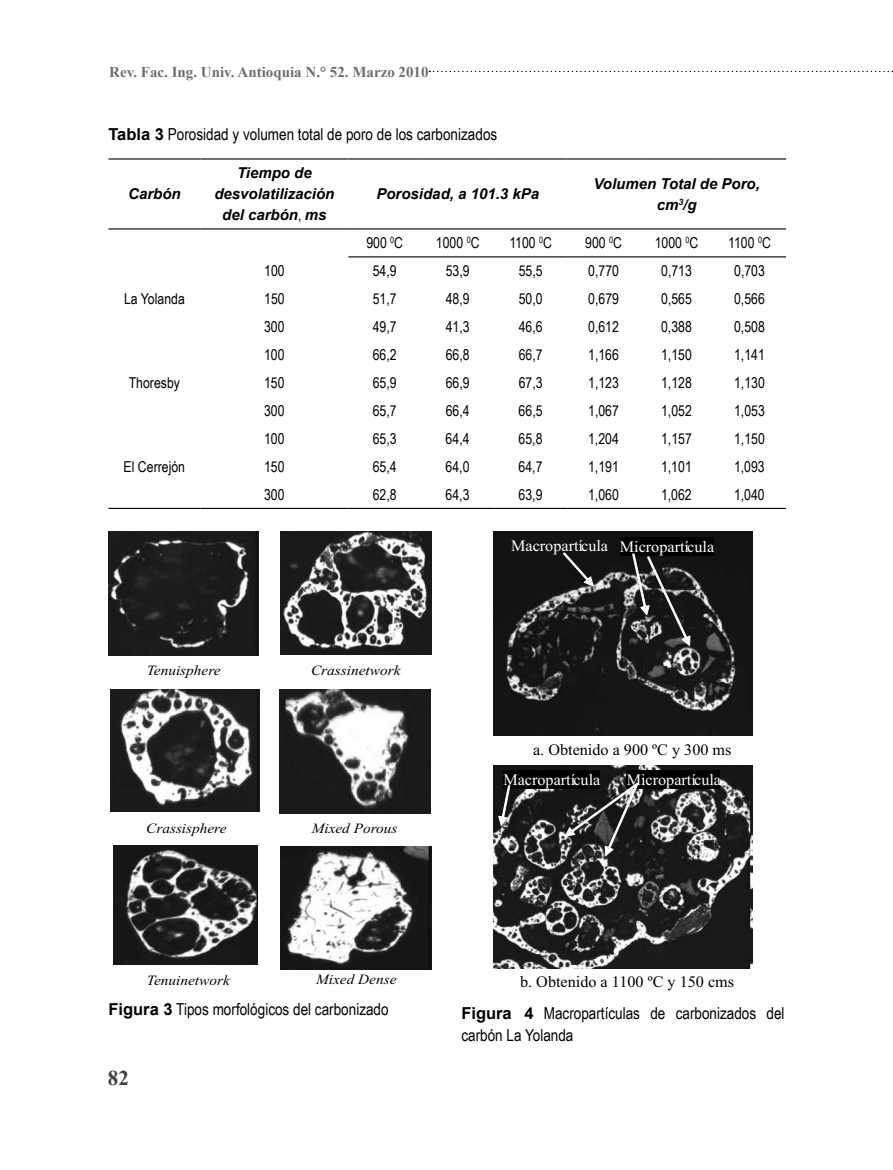
<style>
.page{position:relative;width:893px;height:1170px;background:#fff}
.page>*{position:absolute;margin:0;border:0;box-sizing:border-box;transform-origin:0 0}
.t1{font:700 21px "Times New Roman";color:#414042}
.t2{font:16.5px/22.5px "Arial Narrow";color:#000}
.t3{font:16.05px "Times New Roman";color:#fff}
.t4{font:16.05px "Times New Roman";color:#000}
.t5{font:15px "Arial Narrow";color:#000}
.t6{font:italic 700 15px/21px "Arial";color:#000;text-align:center}
.t7{font:700 15px "Times New Roman";color:#6d6e71}
.t8{font:italic 14.1px "Times New Roman";color:#000;scale:1.08 1}
.s1{font-family:"Arial";font-weight:700}
.s2{font-family:"Arial Narrow";font-weight:400;font-style:normal}
</style>
<div class="page">
<svg style="left:429px;top:71px;width:464px;height:1px"></svg>
<hr style="left:108px;top:508px;width:93px;height:1px;background:#000">
<hr style="left:201px;top:508px;width:147px;height:1px;background:#000">
<hr style="left:348px;top:508px;width:73px;height:1px;background:#000">
<hr style="left:421px;top:508px;width:73px;height:1px;background:#000">
<hr style="left:494px;top:508px;width:73px;height:1px;background:#000">
<hr style="left:567px;top:508px;width:73px;height:1px;background:#000">
<hr style="left:640px;top:508px;width:73px;height:1px;background:#000">
<hr style="left:713px;top:508px;width:73px;height:1px;background:#000">
<hr style="left:108px;top:158px;width:93px;height:1px;background:#000">
<hr style="left:201px;top:158px;width:147px;height:1px;background:#000">
<hr style="left:348px;top:158px;width:73px;height:1px;background:#000">
<hr style="left:421px;top:158px;width:73px;height:1px;background:#000">
<hr style="left:494px;top:158px;width:73px;height:1px;background:#000">
<hr style="left:567px;top:158px;width:73px;height:1px;background:#000">
<hr style="left:640px;top:158px;width:73px;height:1px;background:#000">
<hr style="left:713px;top:158px;width:73px;height:1px;background:#000">
<hr style="left:108px;top:228px;width:93px;height:1px;background:#000">
<hr style="left:201px;top:228px;width:147px;height:1px;background:#000">
<hr style="left:348px;top:228px;width:73px;height:1px;background:#000">
<hr style="left:421px;top:228px;width:73px;height:1px;background:#000">
<hr style="left:494px;top:228px;width:73px;height:1px;background:#000">
<hr style="left:567px;top:228px;width:73px;height:1px;background:#000">
<hr style="left:640px;top:228px;width:73px;height:1px;background:#000">
<hr style="left:713px;top:228px;width:73px;height:1px;background:#000">
<hr style="left:348px;top:256px;width:73px;height:1px;background:#000">
<hr style="left:421px;top:256px;width:73px;height:1px;background:#000">
<hr style="left:494px;top:256px;width:73px;height:1px;background:#000">
<hr style="left:567px;top:256px;width:73px;height:1px;background:#000">
<hr style="left:640px;top:256px;width:73px;height:1px;background:#000">
<hr style="left:713px;top:256px;width:73px;height:1px;background:#000">
<img style="left:109px;top:531px;width:149px;height:124px">
<img style="left:111px;top:689px;width:148px;height:122px">
<img style="left:113px;top:845px;width:145px;height:119px">
<img style="left:281px;top:531px;width:151px;height:123px">
<img style="left:279px;top:689px;width:151px;height:124px">
<img style="left:281px;top:846px;width:150px;height:123px">
<img style="left:493px;top:531px;width:259px;height:204px">
<img style="left:493px;top:765px;width:259px;height:203px">
<svg style="left:563px;top:553px;width:30px;height:33px"></svg>
<div style="left:620px;top:537px;width:93px;height:18px;background:#000"></div>
<div style="left:627px;top:770px;width:93px;height:19px;background:#000"></div>
<div style="left:503px;top:770px;width:96px;height:19px;background:#000"></div>
<svg style="left:498px;top:785px;width:12px;height:40px"></svg>
<svg style="left:565px;top:783px;width:73px;height:72px;background:#414141"></svg>
<svg style="left:633px;top:553px;width:57px;height:92px;background:#3d3d3d"></svg>
<p class="t7" style="left:109px;top:61px;width:321px">Rev. Fac. Ing. Univ. Antioquia N.° 52. Marzo 2010</p>
<p class="t2" style="left:108px;top:122px;width:390px"><span class="s1">Tabla 3</span> Porosidad y volumen total de poro de los carbonizados</p>
<p class="t6" style="left:128px;top:184px;width:54px">Carbón</p>
<p class="t6" style="left:214px;top:163px;width:122px">Tiempo de desvolatilización del carbón<span class="s2">,</span> ms</p>
<p class="t6" style="left:376px;top:184px;width:164px">Porosidad, a 101.3 kPa</p>
<p class="t6" style="left:593px;top:174px;width:168px">Volumen Total de Poro, cm<sup>3</sup>/g</p>
<p class="t5" style="left:366px;top:232px;width:38px">900 <sup>0</sup>C</p>
<p class="t5" style="left:436px;top:232px;width:45px">1000 <sup>0</sup>C</p>
<p class="t5" style="left:509px;top:232px;width:44px">1100 <sup>0</sup>C</p>
<p class="t5" style="left:585px;top:232px;width:38px">900 <sup>0</sup>C</p>
<p class="t5" style="left:655px;top:232px;width:45px">1000 <sup>0</sup>C</p>
<p class="t5" style="left:728px;top:232px;width:44px">1100 <sup>0</sup>C</p>
<p class="t5" style="left:264px;top:260px;width:22px">100</p>
<p class="t5" style="left:373px;top:260px;width:25px">54,9</p>
<p class="t5" style="left:446px;top:260px;width:25px">53,9</p>
<p class="t5" style="left:519px;top:260px;width:25px">55,5</p>
<p class="t5" style="left:588px;top:260px;width:32px">0,770</p>
<p class="t5" style="left:661px;top:260px;width:32px">0,713</p>
<p class="t5" style="left:734px;top:260px;width:32px">0,703</p>
<p class="t5" style="left:124px;top:288px;width:62px">La Yolanda</p>
<p class="t5" style="left:264px;top:288px;width:22px">150</p>
<p class="t5" style="left:373px;top:288px;width:25px">51,7</p>
<p class="t5" style="left:446px;top:288px;width:25px">48,9</p>
<p class="t5" style="left:519px;top:288px;width:25px">50,0</p>
<p class="t5" style="left:588px;top:288px;width:32px">0,679</p>
<p class="t5" style="left:661px;top:288px;width:32px">0,565</p>
<p class="t5" style="left:734px;top:288px;width:32px">0,566</p>
<p class="t5" style="left:264px;top:316px;width:22px">300</p>
<p class="t5" style="left:373px;top:316px;width:25px">49,7</p>
<p class="t5" style="left:446px;top:316px;width:25px">41,3</p>
<p class="t5" style="left:519px;top:316px;width:25px">46,6</p>
<p class="t5" style="left:588px;top:316px;width:32px">0,612</p>
<p class="t5" style="left:661px;top:316px;width:32px">0,388</p>
<p class="t5" style="left:734px;top:316px;width:32px">0,508</p>
<p class="t5" style="left:264px;top:344px;width:22px">100</p>
<p class="t5" style="left:373px;top:344px;width:25px">66,2</p>
<p class="t5" style="left:446px;top:344px;width:25px">66,8</p>
<p class="t5" style="left:519px;top:344px;width:25px">66,7</p>
<p class="t5" style="left:588px;top:344px;width:32px">1,166</p>
<p class="t5" style="left:661px;top:344px;width:32px">1,150</p>
<p class="t5" style="left:734px;top:344px;width:32px">1,141</p>
<p class="t5" style="left:129px;top:372px;width:53px">Thoresby</p>
<p class="t5" style="left:264px;top:372px;width:22px">150</p>
<p class="t5" style="left:373px;top:372px;width:25px">65,9</p>
<p class="t5" style="left:446px;top:372px;width:25px">66,9</p>
<p class="t5" style="left:519px;top:372px;width:25px">67,3</p>
<p class="t5" style="left:588px;top:372px;width:32px">1,123</p>
<p class="t5" style="left:661px;top:372px;width:32px">1,128</p>
<p class="t5" style="left:734px;top:372px;width:32px">1,130</p>
<p class="t5" style="left:264px;top:400px;width:22px">300</p>
<p class="t5" style="left:373px;top:400px;width:25px">65,7</p>
<p class="t5" style="left:446px;top:400px;width:25px">66,4</p>
<p class="t5" style="left:519px;top:400px;width:25px">66,5</p>
<p class="t5" style="left:588px;top:400px;width:32px">1,067</p>
<p class="t5" style="left:661px;top:400px;width:32px">1,052</p>
<p class="t5" style="left:734px;top:400px;width:32px">1,053</p>
<p class="t5" style="left:264px;top:427px;width:22px">100</p>
<p class="t5" style="left:373px;top:427px;width:25px">65,3</p>
<p class="t5" style="left:446px;top:427px;width:25px">64,4</p>
<p class="t5" style="left:519px;top:427px;width:25px">65,8</p>
<p class="t5" style="left:588px;top:427px;width:32px">1,204</p>
<p class="t5" style="left:661px;top:427px;width:32px">1,157</p>
<p class="t5" style="left:734px;top:427px;width:32px">1,150</p>
<p class="t5" style="left:124px;top:455px;width:63px">El Cerrejón</p>
<p class="t5" style="left:264px;top:455px;width:22px">150</p>
<p class="t5" style="left:373px;top:455px;width:25px">65,4</p>
<p class="t5" style="left:446px;top:455px;width:25px">64,0</p>
<p class="t5" style="left:519px;top:455px;width:25px">64,7</p>
<p class="t5" style="left:588px;top:455px;width:32px">1,191</p>
<p class="t5" style="left:661px;top:455px;width:32px">1,101</p>
<p class="t5" style="left:734px;top:455px;width:32px">1,093</p>
<p class="t5" style="left:264px;top:483px;width:22px">300</p>
<p class="t5" style="left:373px;top:483px;width:25px">62,8</p>
<p class="t5" style="left:446px;top:483px;width:25px">64,3</p>
<p class="t5" style="left:519px;top:483px;width:25px">63,9</p>
<p class="t5" style="left:588px;top:483px;width:32px">1,060</p>
<p class="t5" style="left:661px;top:483px;width:32px">1,062</p>
<p class="t5" style="left:734px;top:483px;width:32px">1,040</p>
<p class="t8" style="left:147px;top:665px;width:70px">Tenuisphere</p>
<p class="t8" style="left:146px;top:823px;width:76px">Crassisphere</p>
<p class="t8" style="left:311px;top:665px;width:84px">Crassinetwork</p>
<p class="t8" style="left:312px;top:822px;width:81px">Mixed Porous</p>
<p class="t8" style="left:316px;top:974px;width:76px">Mixed Dense</p>
<p class="t2" style="left:108px;top:997px;width:282px"><span class="s1">Figura 3</span> Tipos morfológicos del carbonizado</p>
<p class="t8" style="left:147px;top:975px;width:78px">Tenuinetwork</p>
<h1 class="t1" style="left:108px;top:1062px;width:22px">82</h1>
<p class="t3" style="left:511px;top:540px;width:205px">Macropartícula Micropartícula</p>
<p class="t4" style="left:533px;top:744px;width:200px">a. Obtenido a 900 ºC y 300 ms</p>
<p class="t3" style="left:503px;top:774px;width:99px">Macropartícula</p>
<p class="t3" style="left:627px;top:774px;width:96px">Micropartícula</p>
<p class="t4" style="left:520px;top:975px;width:215px">b. Obtenido a 1100 ºC y 150 cms</p>
<p class="t2" style="left:461px;top:1001px;width:325px"><span class="s1">Figura 4</span> Macropartículas de carbonizados del carbón La Yolanda</p>
</div>
